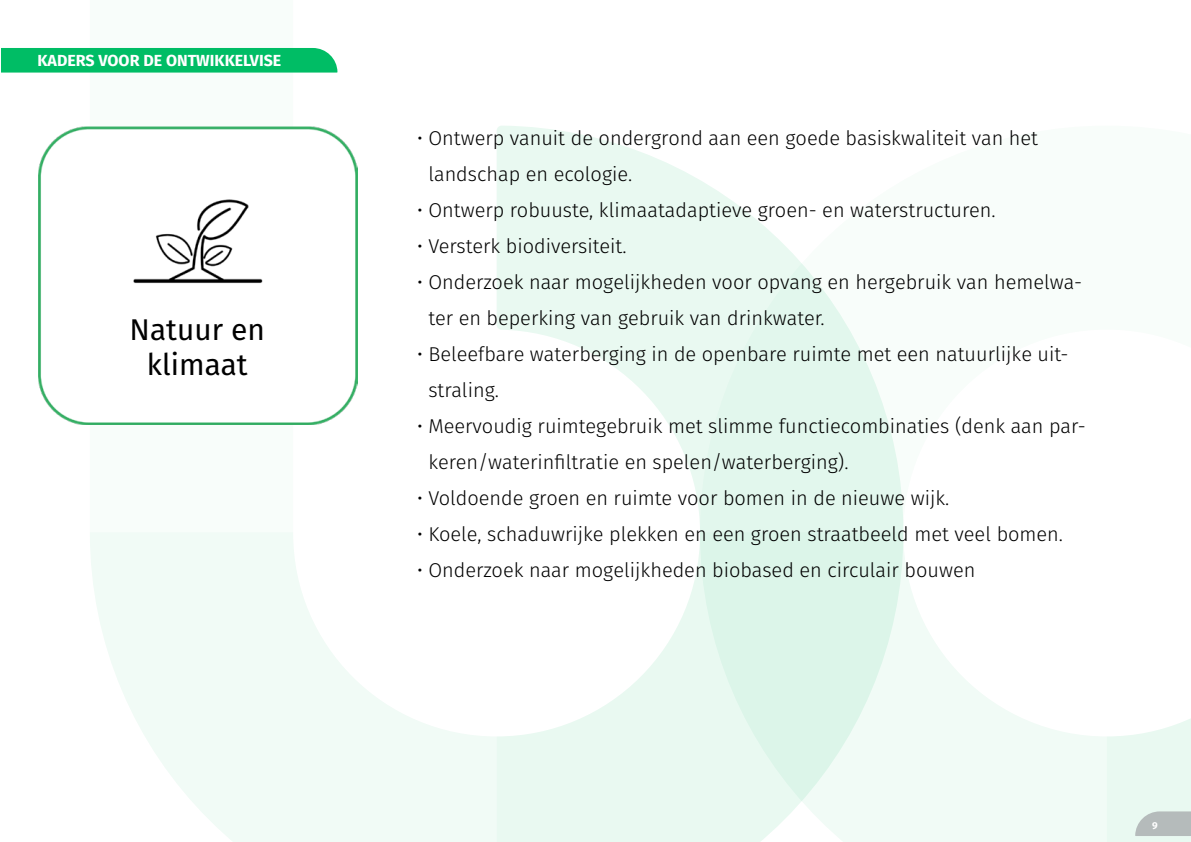
<style>
.page{position:relative;width:1191px;height:842px;background:#fff}
.page>*{position:absolute;margin:0;border:0;box-sizing:border-box;transform-origin:0 0}
.t1{font:30px/35.2px "Fira Sans";color:#000;text-align:center}
.t2{font:300 20px/36px "Fira Sans";color:#000}
.t3{font:700 16px "Fira Sans";color:#fff}
.t4{font:700 10px "Fira Sans";color:#fff}
</style>
<div class="page">
<svg style="left:903px;top:532px;width:203px;height:310px"></svg>
<svg style="left:90px;top:532px;width:406px;height:310px;fill:#f1fbf6"></svg>
<svg style="left:496px;top:532px;width:407px;height:310px"></svg>
<svg style="left:497px;top:126px;width:406px;height:406px;fill:#e9f9f1"></svg>
<svg style="left:1106px;top:718px;width:85px;height:124px;background:#e5f2ec"></svg>
<img style="left:38px;top:126px;width:319px;height:298px">
<div style="left:56px;top:297px;width:282px;height:93px;background:#fff"></div>
<div style="left:1px;top:48px;width:336px;height:25px;background:#00bd65"></div>
<p class="t3" style="left:37px;top:46px;width:245px">KADERS VOOR DE ONTWIKKELVISE</p>
<h1 class="t1" style="left:130px;top:311px;width:137px">Natuur en klimaat</h1>
<p class="t2" style="left:428px;top:120px;width:611px;text-indent:-11px">• Ontwerp vanuit de ondergrond aan een goede basiskwaliteit van het landschap en ecologie.</p>
<p class="t2" style="left:417px;top:192px;width:580px">• Ontwerp robuuste, klimaatadaptieve groen- en waterstructuren.</p>
<p class="t2" style="left:417px;top:228px;width:211px">• Versterk biodiversiteit.</p>
<p class="t2" style="left:428px;top:264px;width:655px;text-indent:-11px">• Onderzoek naar mogelijkheden voor opvang en hergebruik van hemelwa&shy;ter en beperking van gebruik van drinkwater.</p>
<p class="t2" style="left:428px;top:336px;width:642px;text-indent:-11px">• Beleefbare waterberging in de openbare ruimte met een natuurlijke uit&shy;straling.</p>
<p class="t2" style="left:428px;top:408px;width:659px;text-indent:-11px">• Meervoudig ruimtegebruik met slimme functiecombinaties (denk aan par&shy;keren/waterinfiltratie en spelen/waterberging).</p>
<p class="t2" style="left:417px;top:480px;width:534px">• Voldoende groen en ruimte voor bomen in de nieuwe wijk.</p>
<p class="t2" style="left:417px;top:516px;width:647px">• Koele, schaduwrijke plekken en een groen straatbeeld met veel bomen.</p>
<p class="t2" style="left:417px;top:552px;width:560px">• Onderzoek naar mogelijkheden biobased en circulair bouwen</p>
<p class="t4" style="left:1152px;top:817px;width:7px">9</p>
</div>
